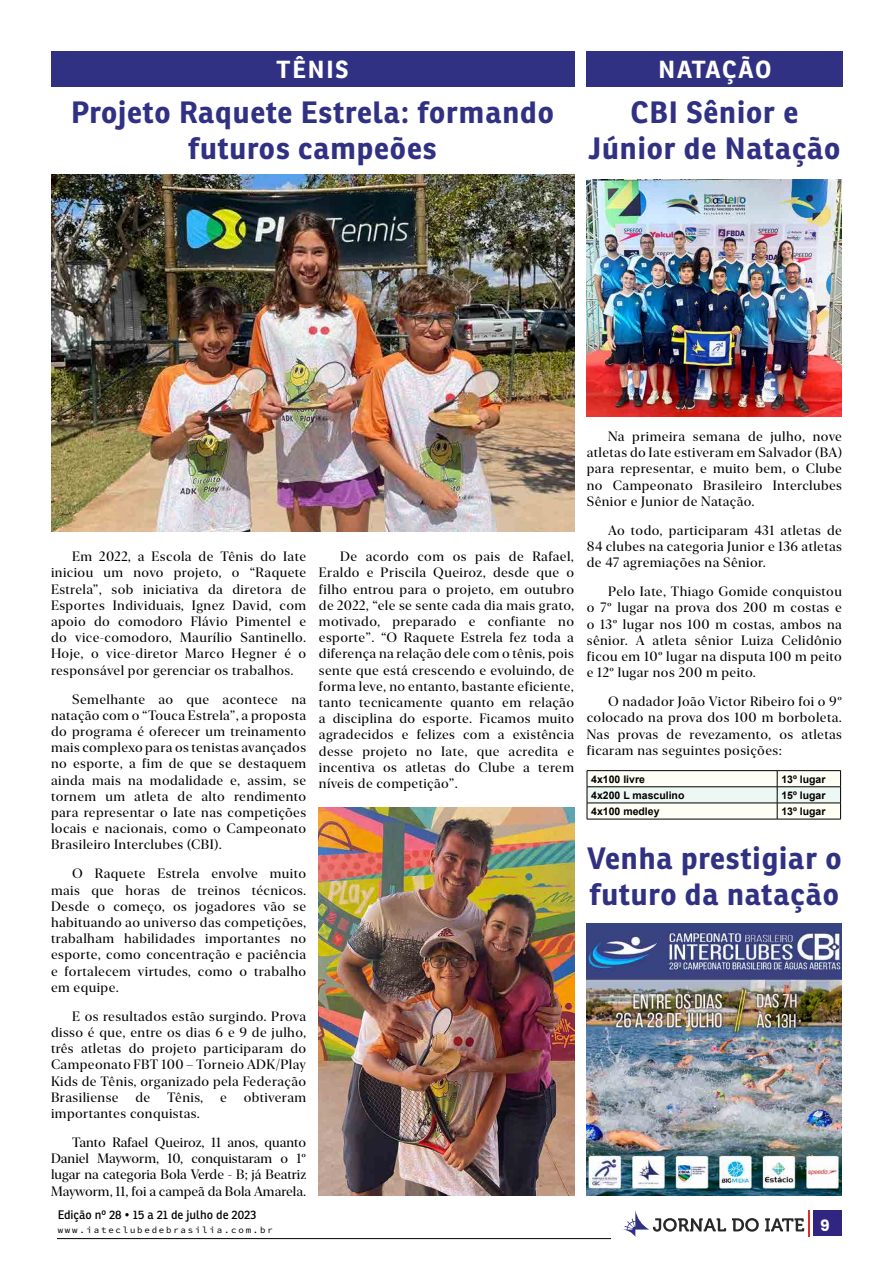
<style>
.page{position:relative;width:893px;height:1263px;background:#fff}
.page>*{position:absolute;margin:0;border:0;box-sizing:border-box;transform-origin:0 0}
.t1{font:700 30px/36px "Ronnia";letter-spacing:.03em;color:#313183;text-align:center}
.t2{font:700 24px "Ronnia";letter-spacing:.08em;color:#fff}
.t3{font:700 15.6px "Poppins";color:#fff}
.t4{font:13.5px/16.2px "New York Extra Large";letter-spacing:.03em;color:#000;text-align:justify}
.t5{font:12px "Ronnia";color:#000}
.t6{font:700 10.5px "Arial";color:#000}
.t7{font:9px "Source Code Variable";letter-spacing:.2em;color:#000}
</style>
<div class="page">
<div style="left:814px;top:1210px;width:28px;height:25px;background:#302682"></div>
<svg style="left:623px;top:1210px;width:187px;height:27px"></svg>
<hr style="left:57px;top:1238px;width:554px;height:1px;background:#000">
<div style="left:587px;top:51px;width:256px;height:36px;background:#313183"></div>
<div style="left:51px;top:51px;width:523px;height:36px;background:#313183"></div>
<hr style="left:587px;top:770px;width:190px;height:1px;background:#000">
<hr style="left:777px;top:770px;width:64px;height:1px;background:#000">
<svg style="left:587px;top:771px;width:254px;height:48px"></svg>
<hr style="left:587px;top:819px;width:190px;height:1px;background:#000">
<hr style="left:777px;top:819px;width:64px;height:1px;background:#000">
<img style="left:587px;top:179px;width:255px;height:237px">
<img style="left:51px;top:175px;width:523px;height:356px">
<img style="left:319px;top:807px;width:255px;height:388px">
<img style="left:587px;top:923px;width:255px;height:272px">
<h2 class="t2" style="left:276px;top:54px;width:74px">TÊNIS</h2>
<h2 class="t2" style="left:658px;top:54px;width:115px">NATAÇÃO</h2>
<h1 class="t1" style="left:71px;top:94px;width:484px">Projeto Raquete Estrela: formando futuros campeões</h1>
<h1 class="t1" style="left:588px;top:94px;width:254px">CBI Sênior e<br>Júnior de Natação</h1>
<p class="t4" style="left:51px;top:548px;width:257px;text-indent:21px">Em 2022, a Escola de Tênis do Iate iniciou um novo projeto, o “Raquete Estrela”, sob iniciativa da diretora de Esportes Individuais, Ignez David, com apoio do comodoro Flávio Pimentel e do vice-comodoro, Maurílio Santinello.<br>Hoje, o vice-diretor Marco Hegner é o responsável por gerenciar os trabalhos.</p>
<p class="t4" style="left:51px;top:691px;width:257px;text-indent:21px">Semelhante ao que acontece na natação com o “Touca Estrela”, a proposta do programa é oferecer um treinamento mais complexo para os tenistas avançados no esporte, a fim de que se destaquem ainda mais na modalidade e, assim, se tornem um atleta de alto rendimento para representar o Iate nas competições locais e nacionais, como o Campeonato Brasileiro Interclubes (CBI).</p>
<p class="t4" style="left:51px;top:866px;width:257px;text-indent:21px">O Raquete Estrela envolve muito mais que horas de treinos técnicos.<br>Desde o começo, os jogadores vão se habituando ao universo das competições, trabalham habilidades importantes no esporte, como concentração e paciência e fortalecem virtudes, como o trabalho em equipe.</p>
<p class="t4" style="left:51px;top:1008px;width:257px;text-indent:21px">E os resultados estão surgindo. Prova disso é que, entre os dias 6 e 9 de julho, três atletas do projeto participaram do Campeonato FBT 100 – Torneio ADK/Play Kids de Tênis, organizado pela Federação Brasiliense de Tênis, e obtiveram importantes conquistas.</p>
<p class="t4" style="left:51px;top:1134px;width:257px;text-indent:21px">Tanto Rafael Queiroz, 11 anos, quanto Daniel Mayworm, 10, conquistaram o 1º lugar na categoria Bola Verde - B; já Beatriz Mayworm, 11, foi a campeã da Bola Amarela.</p>
<p class="t4" style="left:319px;top:548px;width:257px;text-indent:21px">De acordo com os pais de Rafael, Eraldo e Priscila Queiroz, desde que o filho entrou para o projeto, em outubro de 2022, “ele se sente cada dia mais grato, motivado, preparado e confiante no esporte”. “O Raquete Estrela fez toda a diferença na relação dele com o tênis, pois sente que está crescendo e evoluindo, de forma leve, no entanto, bastante eficiente, tanto tecnicamente quanto em relação a disciplina do esporte. Ficamos muito agradecidos e felizes com a existência desse projeto no Iate, que acredita e incentiva os atletas do Clube a terem níveis de competição”.</p>
<p class="t4" style="left:587px;top:428px;width:257px;text-indent:21px">Na primeira semana de julho, nove atletas do Iate estiveram em Salvador (BA) para representar, e muito bem, o Clube no Campeonato Brasileiro Interclubes Sênior e Junior de Natação.</p>
<p class="t4" style="left:587px;top:522px;width:257px;text-indent:21px">Ao todo, participaram 431 atletas de 84 clubes na categoria Junior e 136 atletas de 47 agremiações na Sênior.</p>
<p class="t4" style="left:587px;top:583px;width:257px;text-indent:21px">Pelo Iate, Thiago Gomide conquistou o 7º lugar na prova dos 200 m costas e o 13º lugar nos 100 m costas, ambos na sênior. A atleta sênior Luiza Celidônio ficou em 10º lugar na disputa 100 m peito e 12º lugar nos 200 m peito.</p>
<p class="t4" style="left:587px;top:693px;width:257px;text-indent:21px">O nadador João Victor Ribeiro foi o 9º colocado na prova dos 100 m borboleta.<br>Nas provas de revezamento, os atletas ficaram nas seguintes posições:</p>
<p class="t6" style="left:591px;top:772px;width:55px">4x100 livre</p>
<p class="t6" style="left:781px;top:772px;width:46px">13º lugar</p>
<p class="t6" style="left:591px;top:788px;width:95px">4x200 L masculino</p>
<p class="t6" style="left:781px;top:788px;width:46px">15º lugar</p>
<p class="t6" style="left:591px;top:804px;width:70px">4x100 medley</p>
<p class="t6" style="left:781px;top:804px;width:46px">13º lugar</p>
<h1 class="t1" style="left:587px;top:840px;width:256px;text-align:left">Venha prestigiar o futuro da natação</h1>
<p class="t5" style="left:58px;top:1207px;width:200px">Edição nº 28 • 15 a 21 de julho de 2023</p>
<p class="t7" style="left:58px;top:1224px;width:217px">www.iateclubedebrasilia.com.br</p>
<p class="t3" style="left:820px;top:1217px;width:11px">9</p>
</div>
